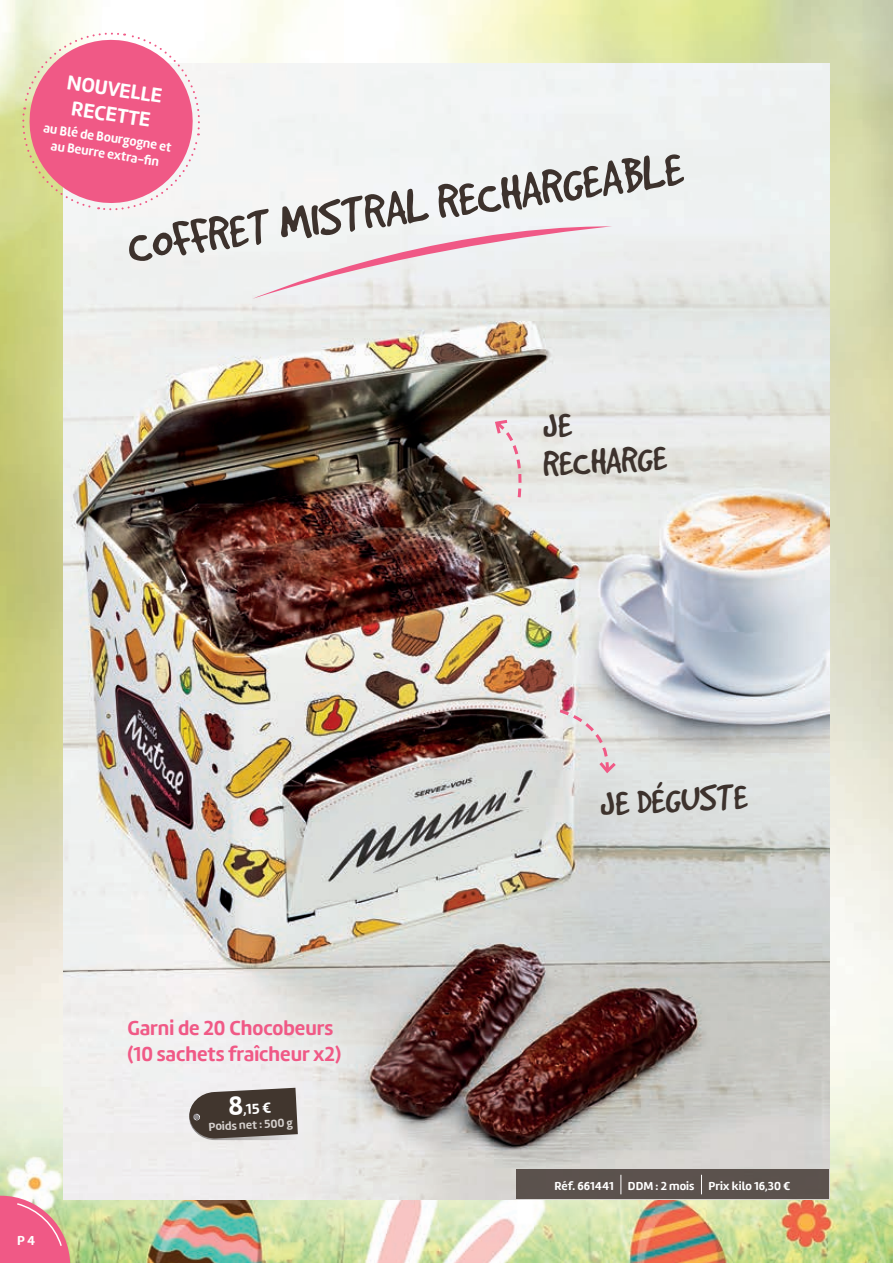
<style>
.page{position:relative;width:893px;height:1263px;background:#fff}
.page>*{position:absolute;margin:0;border:0;box-sizing:border-box;transform-origin:0 0}
.t1{font:54px "Good Dog";color:#3d322d;scale:.96 1}
.t2{font:40.5px "Good Dog";color:#3d322d;scale:.96 1}
.t3{font:700 21px "Amelia Rounded";color:#f05986;scale:.96 1}
.t4{font:700 21px "Amelia Rounded";color:#fff;scale:.96 1}
.t5{font:700 15px "Amelia Rounded";color:#fff}
.t6{font:700 13.5px "Amelia Rounded";color:#fff;scale:.96 1}
.t7{font:700 13.5px "Amelia Rounded";color:#fff}
.t8{font:700 12px "Amelia Rounded";color:#fff}
.t9{font:700 12px "Amelia Rounded";color:#d4cfcc}
.s1{font-size:27px}
</style>
<div class="page">
<img style="left:0;top:0;width:893px;height:1263px">
<img style="left:64px;top:64px;width:765px;height:1135px">
<svg style="left:252px;top:225px;width:360px;height:74px"></svg>
<div style="left:517px;top:1169px;width:312px;height:30px;background:#5b524d"></div>
<svg style="left:620px;top:1175px;width:1px;height:19px"></svg>
<svg style="left:701px;top:1175px;width:1px;height:19px"></svg>
<svg style="left:189px;top:1088px;width:109px;height:52px;background:#5b524c"></svg>
<svg style="left:20px;top:30px;width:182px;height:183px"></svg>
<svg style="left:493px;top:418px;width:34px;height:82px;background:#e9ddde"></svg>
<svg style="left:557px;top:708px;width:62px;height:67px;background:#e1dada"></svg>
<svg style="left:0;top:1196px;width:70px;height:67px;background:#ea7a93"></svg>
<svg style="left:544px;top:413px;width:28px;height:25px"></svg>
<p class="t4" style="left:70px;top:68px;width:102px;rotate:9deg">NOUVELLE</p>
<p class="t4" style="left:74px;top:94px;width:85px;rotate:9deg">RECETTE</p>
<p class="t6" style="left:45px;top:119px;width:136px;rotate:9deg">au Blé de Bourgogne et</p>
<p class="t6" style="left:53px;top:136px;width:115px;rotate:9deg">au Beurre extra-fi n</p>
<p class="t1" style="left:123px;top:218px;width:585px;rotate:-8deg">COFFRET MISTRAL RECHARGEABLE</p>
<p class="t2" style="left:541px;top:443px;width:131px;rotate:-3deg">RECHARGE</p>
<p class="t7" style="left:17px;top:1231px;width:20px">P 4</p>
<p class="t3" style="left:128px;top:1015px;width:216px">Garni de 20 Chocobeurs</p>
<p class="t3" style="left:128px;top:1040px;width:224px">(10 sachets fraîcheur x2)</p>
<p class="t5" style="left:228px;top:1100px;width:44px;rotate:-3deg"><span class="s1">8</span>,15 €</p>
<p class="t9" style="left:208px;top:1119px;width:86px;rotate:-3deg">Poids net : 500 g</p>
<p class="t2" style="left:599px;top:783px;width:155px;rotate:-3deg">JE DÉGUSTE</p>
<p class="t8" style="left:555px;top:1178px;width:237px">Réf. 661441 DDM : 2 mois Prix kilo 16,30 €</p>
</div>
